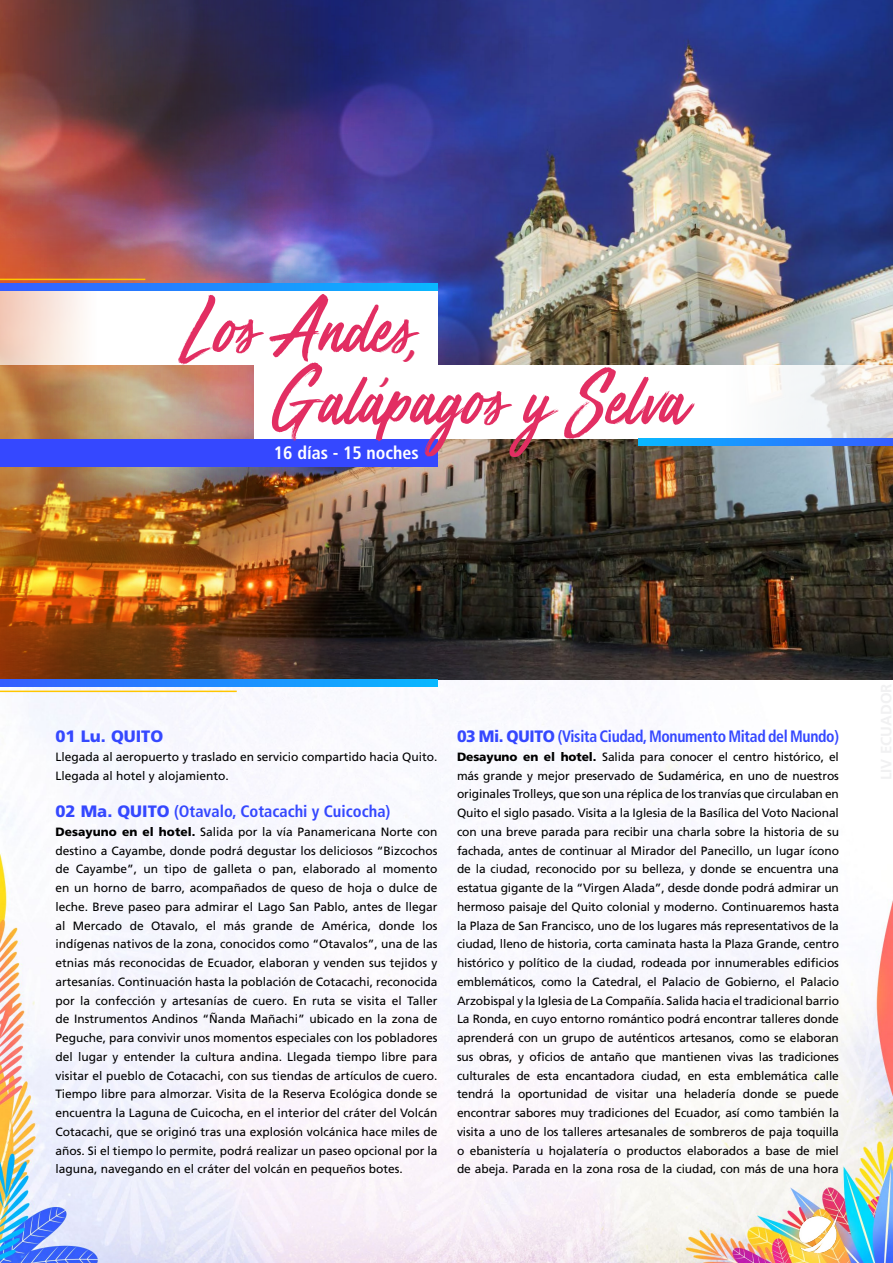
<style>
.page{position:relative;width:893px;height:1263px;background:#fff}
.page>*{position:absolute;margin:0;border:0;box-sizing:border-box;transform-origin:0 0}
.t1{font:75px "Mega Fresh";color:#e22e62}
.t2{font:40.5px "Amarillo";color:#e22e62}
.t3{font:33px "Amarillo";color:#e22e62}
.t4{font:700 condensed 18px "Frutiger";color:#fff}
.t5{font:700 condensed 16.5px "Frutiger";letter-spacing:-.02em;color:#3548ff;scale:.95 1}
.t6{font:700 condensed 16.5px "Frutiger";color:#3548ff}
.t7{font:900 16.5px "Frutiger";color:#3548ff}
.t8{font:12px/18.8px "Frutiger";color:#000;text-align:justify}
.s1{font-weight:900;font-stretch:normal}
.s2{font-weight:900}
</style>
<div class="page">
<img style="left:0;top:679px;width:893px;height:584px">
<img style="left:800px;top:1210px;width:39px;height:43px">
<img style="left:636px;top:0;width:257px;height:679px">
<hr style="left:0;top:691px;width:237px;height:1px;background:#ffc600">
<img style="left:0;top:0;width:636px;height:680px">
<div style="left:0;top:439px;width:437px;height:27px;background:#3548ff"></div>
<svg style="left:0;top:291px;width:437px;height:74px"></svg>
<div style="left:255px;top:365px;width:638px;height:74px;background:#fff"></div>
<svg style="left:0;top:284px;width:437px;height:7px;background:#1f8aff"></svg>
<svg style="left:638px;top:439px;width:255px;height:7px;background:#1e8aff"></svg>
<hr style="left:0;top:279px;width:145px;height:1px;background:#ffc600">
<svg style="left:0;top:679px;width:437px;height:7px;background:#1f8aff"></svg>
<h1 class="t1" style="left:175px;top:290px;width:238px">Los Andes</h1>
<h2 class="t2" style="left:403px;top:357px;width:14px">´</h2>
<h1 class="t1" style="left:271px;top:361px;width:418px">Galapagos y Selva</h1>
<h3 class="t3" style="left:379px;top:383px;width:11px">´</h3>
<h3 class="t4" style="left:274px;top:442px;width:146px">16 días - 15 noches</h3>
<h3 class="t7" style="left:56px;top:726px;width:109px">01 Lu. QUITO</h3>
<p class="t8" style="left:56px;top:747px;width:383px">Llegada al aeropuerto y traslado en servicio compartido hacia Quito.<br>Llegada al hotel y alojamiento.</p>
<h3 class="t6" style="left:56px;top:802px;width:336px"><span class="s1">02 Ma. QUITO</span> (Otavalo, Cotacachi y Cuicocha)</h3>
<p class="t8" style="left:56px;top:822px;width:384px"><span class="s2">Desayuno en el hotel.</span> Salida por la vía Panamericana Norte con destino a Cayambe, donde podrá degustar los deliciosos “Bizcochos de Cayambe”, un tipo de galleta o pan, elaborado al momento en un horno de barro, acompañados de queso de hoja o dulce de leche. Breve paseo para admirar el Lago San Pablo, antes de llegar al Mercado de Otavalo, el más grande de América, donde los indígenas nativos de la zona, conocidos como “Otavalos”, una de las etnias más reconocidas de Ecuador, elaboran y venden sus tejidos y artesanías. Continuación hasta la población de Cotacachi, reconocida por la confección y artesanías de cuero. En ruta se visita el Taller de Instrumentos Andinos “Ñanda Mañachi” ubicado en la zona de Peguche, para convivir unos momentos especiales con los pobladores del lugar y entender la cultura andina. Llegada tiempo libre para visitar el pueblo de Cotacachi, con sus tiendas de artículos de cuero.<br>Tiempo libre para almorzar. Visita de la Reserva Ecológica donde se encuentra la Laguna de Cuicocha, en el interior del cráter del Volcán Cotacachi, que se originó tras una explosión volcánica hace miles de años. Si el tiempo lo permite, podrá realizar un paseo opcional por la laguna, navegando en el cráter del volcán en pequeños botes.</p>
<h3 class="t5" style="left:457px;top:727px;width:404px"><span class="s1">03 Mi. QUITO</span> (Visita Ciudad, Monumento Mitad del Mundo)</h3>
<p class="t8" style="left:457px;top:747px;width:384px"><span class="s2">Desayuno en el hotel.</span> Salida para conocer el centro histórico, el más grande y mejor preservado de Sudamérica, en uno de nuestros originales Trolleys, que son una réplica de los tranvías que circulaban en Quito el siglo pasado. Visita a la Iglesia de la Basílica del Voto Nacional con una breve parada para recibir una charla sobre la historia de su fachada, antes de continuar al Mirador del Panecillo, un lugar ícono de la ciudad, reconocido por su belleza, y donde se encuentra una estatua gigante de la “Virgen Alada”, desde donde podrá admirar un hermoso paisaje del Quito colonial y moderno. Continuaremos hasta la Plaza de San Francisco, uno de los lugares más representativos de la ciudad, lleno de historia, corta caminata hasta la Plaza Grande, centro histórico y político de la ciudad, rodeada por innumerables edificios emblemáticos, como la Catedral, el Palacio de Gobierno, el Palacio Arzobispal y la Iglesia de La Compañía. Salida hacia el tradicional barrio La Ronda, en cuyo entorno romántico podrá encontrar talleres donde aprenderá con un grupo de auténticos artesanos, como se elaboran sus obras, y oficios de antaño que mantienen vivas las tradiciones culturales de esta encantadora ciudad, en esta emblemática calle tendrá la oportunidad de visitar una heladería donde se puede encontrar sabores muy tradiciones del Ecuador, así como también la visita a uno de los talleres artesanales de sombreros de paja toquilla o ebanistería u hojalatería o productos elaborados a base de miel de abeja. Parada en la zona rosa de la ciudad, con más de una hora</p>
</div>
